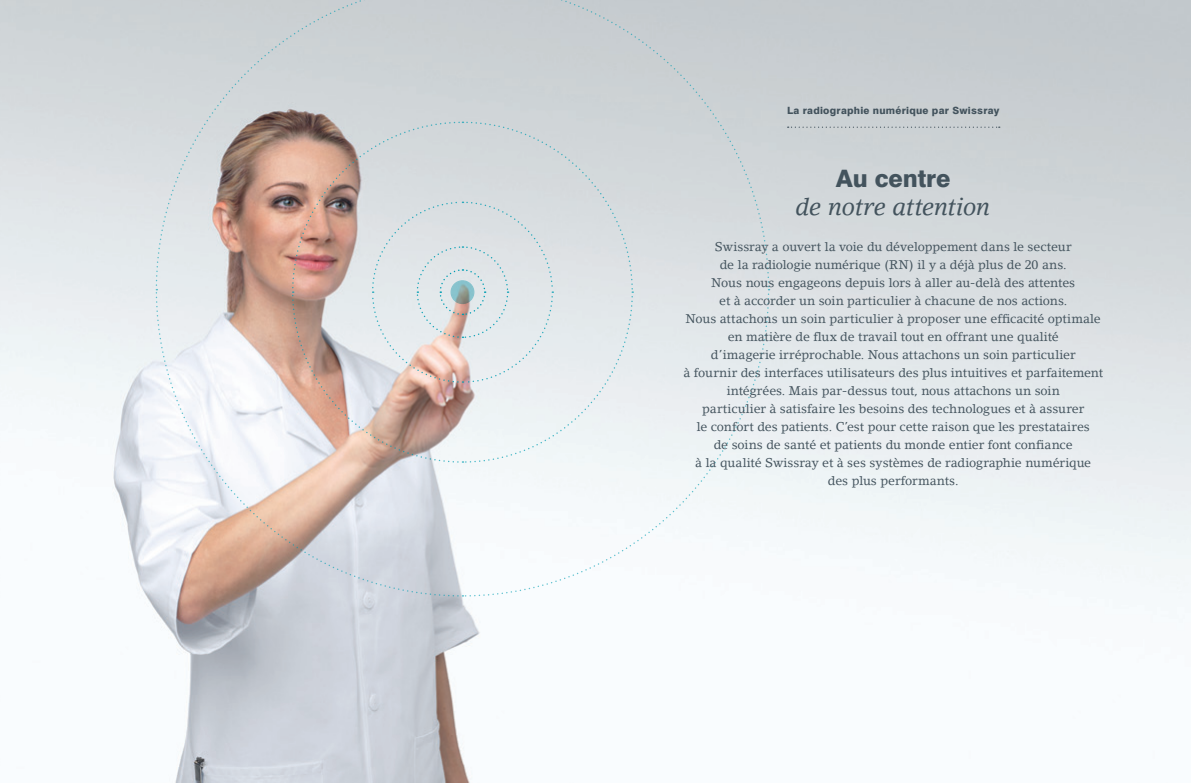
<style>
.page{position:relative;width:1191px;height:783px;background:#fff}
.page>*{position:absolute;margin:0;border:0;box-sizing:border-box;transform-origin:0 0}
.t1{font:italic 24px "Lino Letter";letter-spacing:-.015em;color:#43535d}
.t2{font:800 24px "Swiss 721 BT";letter-spacing:-.005em;color:#43535d}
.t3{font:12.5px/18px "Lino Letter";letter-spacing:-.01em;color:#43535d;text-align:center}
.t4{font:800 10px "Swiss 721 BT";letter-spacing:.025em;color:#43535d}
</style>
<div class="page">
<img style="left:0;top:0;width:1191px;height:782px">
<svg style="left:291px;top:121px;width:343px;height:342px;background:#d3cfce"></svg>
<svg style="left:155px;top:290px;width:304px;height:307px"></svg>
<svg style="left:155px;top:0;width:307px;height:286px;background:#cbc5c3"></svg>
<svg style="left:465px;top:0;width:305px;height:289px;background:#d0d6d9"></svg>
<svg style="left:463px;top:292px;width:307px;height:305px"></svg>
<svg style="left:787px;top:126px;width:212px;height:2px"></svg>
<p class="t4" style="left:787px;top:104px;width:214px">La radiographie numérique par Swissray</p>
<h1 class="t2" style="left:836px;top:163px;width:116px">Au centre</h1>
<h1 class="t1" style="left:796px;top:192px;width:196px">de notre attention</h1>
<p class="t3" style="left:683px;top:237px;width:421px">Swissray a ouvert la voie du développement dans le secteur<br>de la radiologie numérique (RN) il y a déjà plus de 20 ans.<br>Nous nous engageons depuis lors à aller au-delà des attentes<br>et à accorder un soin particulier à chacune de nos actions.<br>Nous attachons un soin particulier à proposer une efficacité optimale en matière de flux de travail tout en offrant une qualité<br>d’imagerie irréprochable. Nous attachons un soin particulier<br>à fournir des interfaces utilisateurs des plus intuitives et parfaitement intégrées. Mais par-dessus tout, nous attachons un soin<br>particulier à satisfaire les besoins des technologues et à assurer<br>le confort des patients. C’est pour cette raison que les prestataires<br>de soins de santé et patients du monde entier font confiance<br>à la qualité Swissray et à ses systèmes de radiographie numérique<br>des plus performants.</p>
</div>
